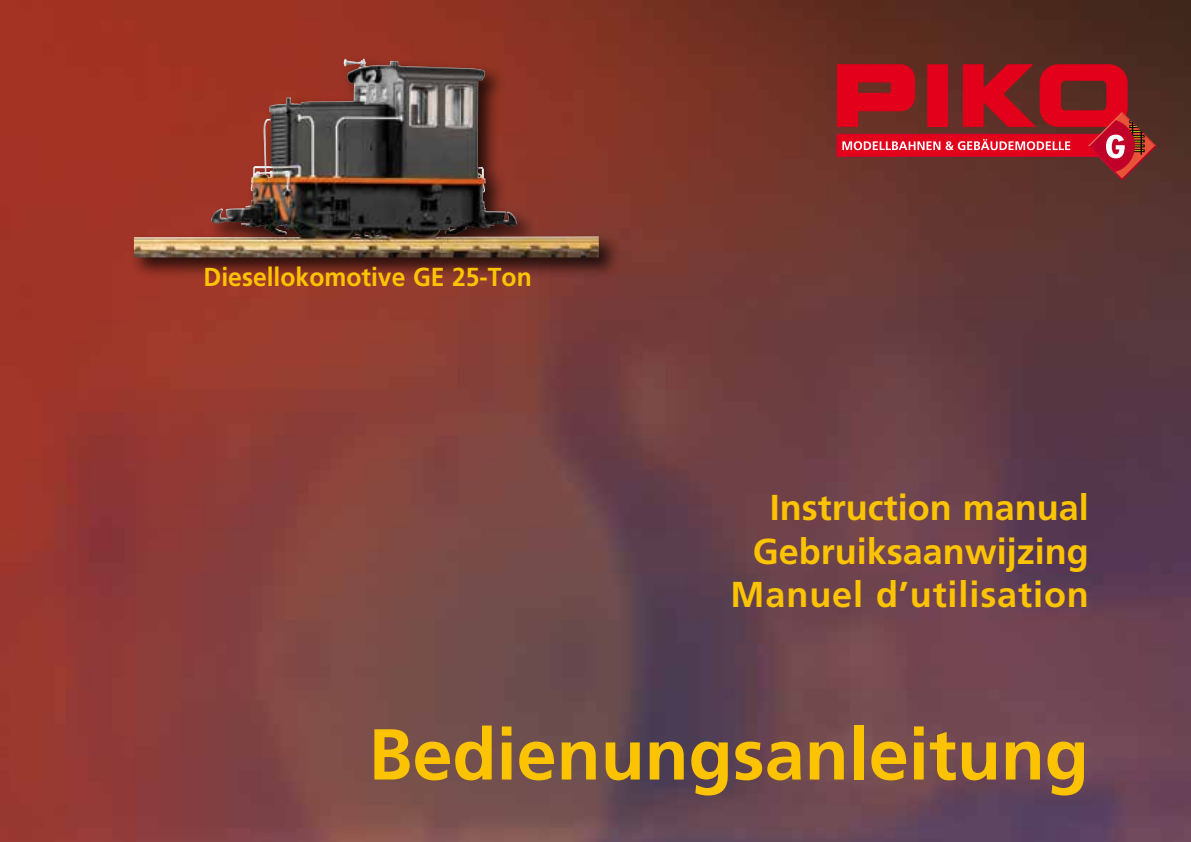
<style>
.page{position:relative;width:1191px;height:842px;background:#fff}
.page>*{position:absolute;margin:0;border:0;box-sizing:border-box;transform-origin:0 0}
.t1{font:700 72px "Frutiger LT Std";color:#fcc400}
.t2{font:700 36px/43.2px "Frutiger LT Std";color:#fcc400;text-align:right}
.t3{font:700 26px "Frutiger LT Std";color:#fcc400;scale:.95 1}
</style>
<div class="page">
<img style="left:0;top:0;width:1191px;height:842px">
<svg style="left:836px;top:64px;width:320px;height:116px;background:#a22028"></svg>
<div style="left:129px;top:55px;width:492px;height:225px;background:#000;opacity:.75"></div>
<img style="left:134px;top:59px;width:465px;height:198px">
<p class="t3" style="left:204px;top:262px;width:347px">Diesellokomotive GE 25-Ton</p>
<p class="t2" style="left:730px;top:486px;width:360px">Instruction manual<br>Gebruiksaanwijzing<br>Manuel d’utilisation</p>
<h1 class="t1" style="left:368px;top:712px;width:722px">Bedienungsanleitung</h1>
</div>
